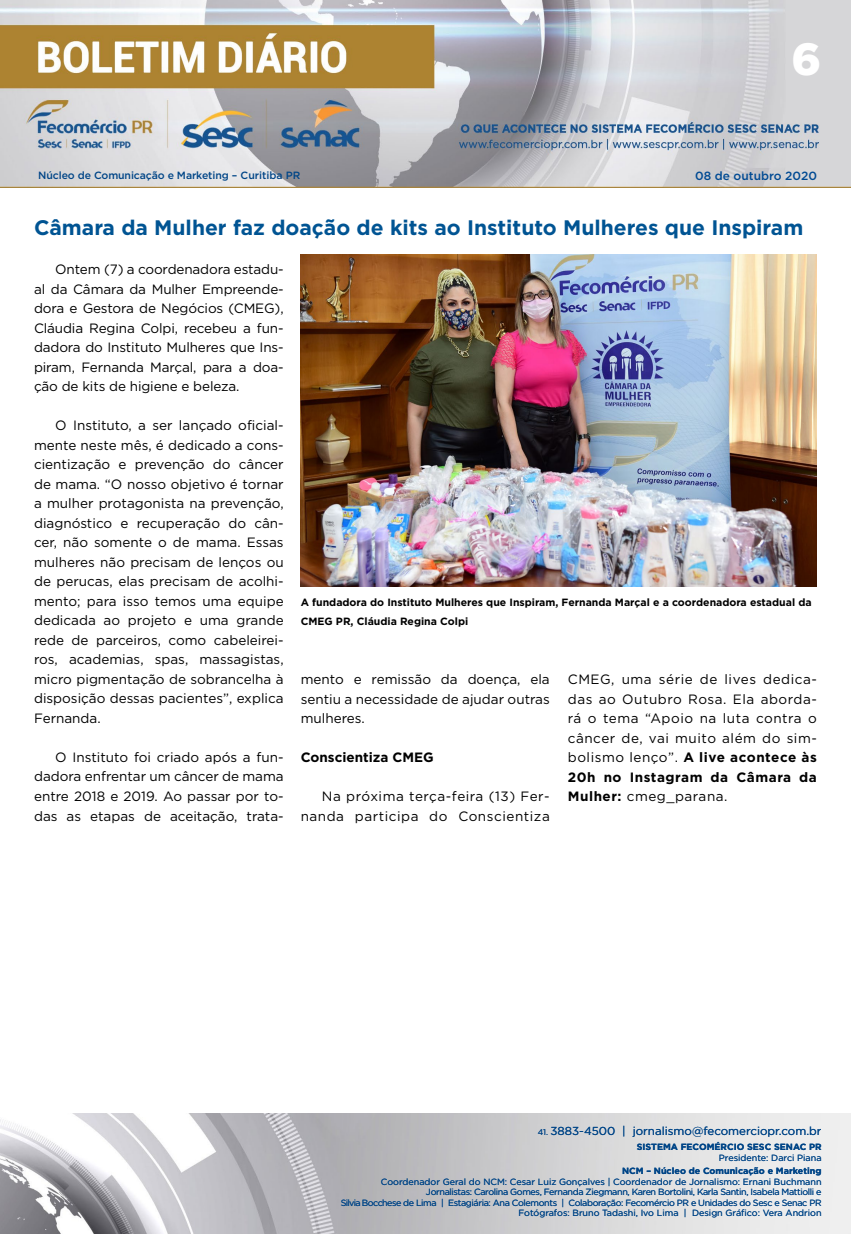
<style>
.page{position:relative;width:851px;height:1234px;background:#fff}
.page>*{position:absolute;margin:0;border:0;box-sizing:border-box;transform-origin:0 0}
.t1{font:900 45px "Gotham";color:#fff}
.t2{font:700 21px "Gotham";color:#005493}
.t3{font:13.5px/19.5px "Gotham";color:#000;text-align:justify}
.t4{font:13.5px/19.5px "Gotham";letter-spacing:.04em;color:#000;text-align:right}
.t5{font:700 13.5px "Gotham";color:#000}
.t6{font:500 11.85px "Gotham";color:#004a93}
.t7{font:11.55px "Gotham";color:#004587}
.t8{font:700 10.5px/19.5px "Gotham";color:#000}
.t9{font:500 10.5px "Gotham";letter-spacing:-.01em;color:#004587}
.t10{font:9px/10.5px "Gotham";letter-spacing:-.04em;color:#004587;text-align:right}
.t11{font:700 9px "Gotham";color:#004587}
.t12{font:9px "Gotham";color:#004587}
.s1{font-weight:700}
.s2{font-size:8.25px}
</style>
<div class="page">
<img style="left:0;top:0;width:850px;height:188px">
<img style="left:0;top:1113px;width:850px;height:120px">
<img style="left:300px;top:255px;width:516px;height:331px">
<h1 class="t1" style="left:791px;top:28px;width:31px">6</h1>
<p class="t9" style="left:38px;top:168px;width:264px">Núcleo de Comunicação e Marketing – Curitiba PR</p>
<p class="t6" style="left:695px;top:167px;width:123px">08 de outubro 2020</p>
<h2 class="t2" style="left:34px;top:214px;width:770px">Câmara da Mulher faz doação de kits ao Instituto Mulheres que Inspiram</h2>
<p class="t3" style="left:34px;top:259px;width:251px;text-indent:21px">Ontem (7) a coordenadora estadu&shy;al da Câmara da Mulher Empreende&shy;dora e Gestora de Negócios (CMEG), Cláudia Regina Colpi, recebeu a fun&shy;dadora do Instituto Mulheres que Ins&shy;piram, Fernanda Marçal, para a doa&shy;ção de kits de higiene e beleza.</p>
<p class="t3" style="left:34px;top:415px;width:251px;text-indent:21px">O Instituto, a ser lançado oficial&shy;mente neste mês, é dedicado a cons&shy;cientização e prevenção do câncer de mama. “O nosso objetivo é tornar a mulher protagonista na prevenção, diagnóstico e recuperação do cân&shy;cer, não somente o de mama. Essas mulheres não precisam de lenços ou de perucas, elas precisam de acolhi&shy;mento; para isso temos uma equipe dedicada ao projeto e uma grande rede de parceiros, como cabeleirei&shy;ros, academias, spas, massagistas, micro pigmentação de sobrancelha à disposição dessas pacientes”, explica Fernanda.</p>
<p class="t3" style="left:34px;top:747px;width:251px;text-indent:21px">O Instituto foi criado após a fun&shy;dadora enfrentar um câncer de mama entre 2018 e 2019. Ao passar por to&shy;das as etapas de aceitação, trata-</p>
<p class="t8" style="left:300px;top:592px;width:512px">A fundadora do Instituto Mulheres que Inspiram, Fernanda Marçal e a coordenadora estadual da<br>CMEG PR, Cláudia Regina Colpi</p>
<p class="t3" style="left:300px;top:669px;width:250px">mento e remissão da doença, ela sentiu a necessidade de ajudar outras mulheres.</p>
<p class="t5" style="left:300px;top:748px;width:135px">Conscientiza CMEG</p>
<p class="t4" style="left:300px;top:786px;width:250px">Na próxima terça-feira (13) Fer&shy;nanda participa do Conscientiza</p>
<p class="t3" style="left:567px;top:669px;width:250px">CMEG, uma série de lives dedica&shy;das ao Outubro Rosa. Ela aborda&shy;rá o tema “Apoio na luta contra o câncer de, vai muito além do sim&shy;bolismo lenço”. <span class="s1">A live acontece às 20h no Instagram da Câmara da Mulher:</span> cmeg_parana.</p>
<p class="t7" style="left:537px;top:1123px;width:285px"><span class="s2">41.</span> 3883-4500 | jornalismo@fecomerciopr.com.br</p>
<p class="t11" style="left:636px;top:1140px;width:186px">SISTEMA FECOMÉRCIO SESC SENAC PR</p>
<p class="t12" style="left:718px;top:1151px;width:104px">Presidente: Darci Piana</p>
<p class="t11" style="left:622px;top:1164px;width:201px">NCM – Núcleo de Comunicação e Marketing</p>
<p class="t10" style="left:341px;top:1175px;width:482px">Coordenador Geral do NCM: Cesar Luiz Gonçalves | Coordenador de Jornalismo: Ernani Buchmann Jornalistas: Carolina Gomes, Fernanda Ziegmann, Karen Bortolini, Karla Santin, Isabela Mattiolli e<br>Silvia Bocchese de Lima | Estagiária: Ana Colemonts | Colaboração: Fecomércio PR e Unidades do Sesc e Senac PR Fotógrafos: Bruno Tadashi, Ivo Lima | Design Gráfico: Vera Andrion</p>
</div>
